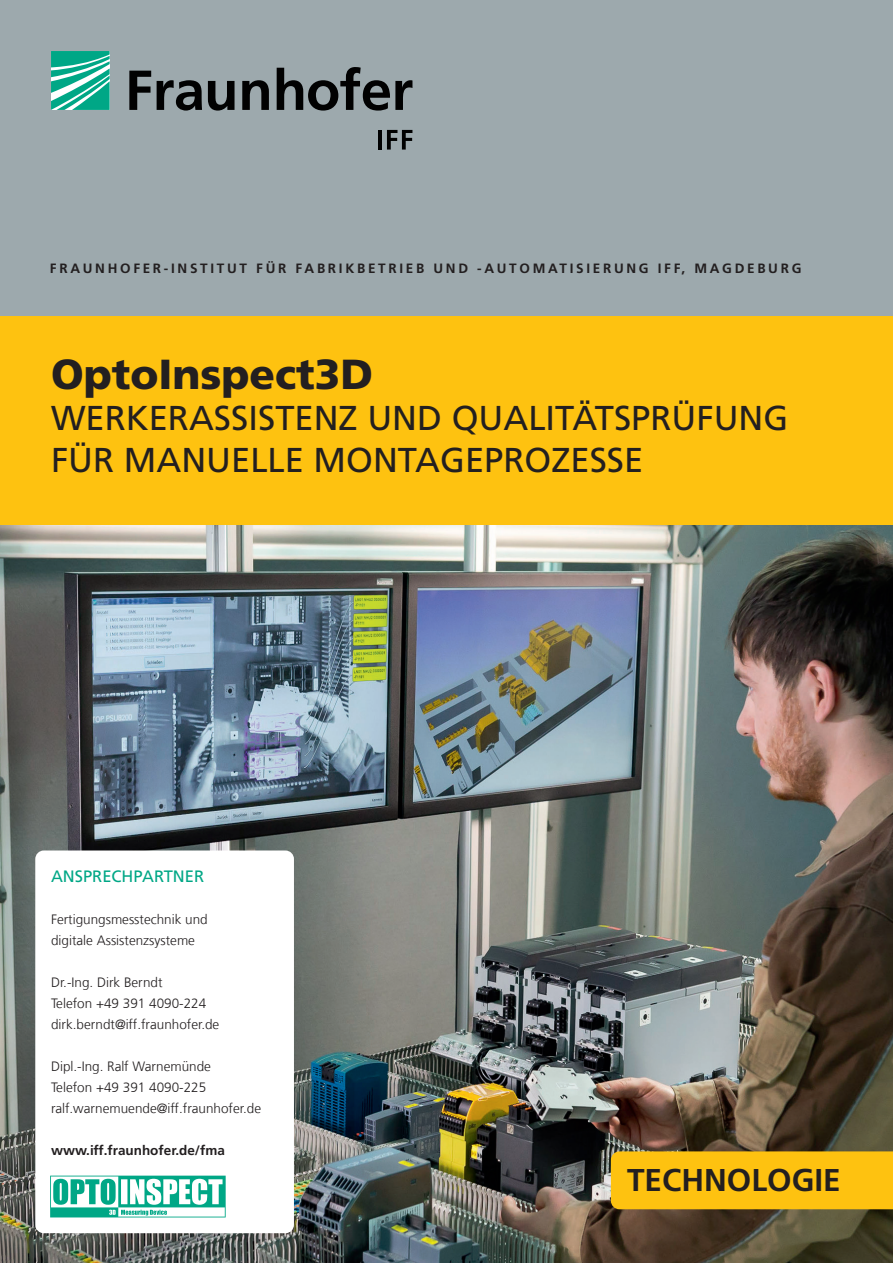
<style>
.page{position:relative;width:893px;height:1263px;background:#fff}
.page>*{position:absolute;margin:0;border:0;box-sizing:border-box;transform-origin:0 0}
.t1{font:900 42px "Frutiger LT Com";color:#231f20}
.t2{font:34.5px/42px "Frutiger LT Com";color:#231f20}
.t3{font:700 31.5px "Frutiger LT Com";color:#231f20}
.t4{font:16.5px "Frutiger LT Com";color:#00a786}
.t5{font:300 13.5px/21px "Frutiger LT Com";color:#231f20}
.t6{font:700 13.5px "Frutiger LT Com";letter-spacing:.2em;color:#231f20}
.t7{font:700 13.5px "Frutiger LT Com";color:#231f20}
</style>
<div class="page">
<img style="left:0;top:525px;width:893px;height:738px">
<div style="left:0;top:315px;width:893px;height:210px;background:#fec210"></div>
<div style="left:0;top:0;width:893px;height:315px;background:#9da9ad"></div>
<svg style="left:51px;top:51px;width:59px;height:59px"></svg>
<svg style="left:129px;top:67px;width:283px;height:44px"></svg>
<hr style="left:378px;top:130px;width:3px;height:20px;background:#010101">
<svg style="left:387px;top:130px;width:25px;height:20px"></svg>
<div style="left:35px;top:850px;width:259px;height:383px;background:#fff;border-radius:9px"></div>
<svg style="left:50px;top:1175px;width:176px;height:42px"></svg>
<div style="left:611px;top:1151px;width:282px;height:58px;background:#fec210"></div>
<p class="t6" style="left:50px;top:260px;width:753px">FRAUNHOFER-INSTITUT FÜR FABRIKBETRIEB UND -AUTOMATISIERUNG IFF, MAGDEBURG</p>
<h1 class="t1" style="left:51px;top:349px;width:324px">OptoInspect3D</h1>
<h2 class="t2" style="left:51px;top:397px;width:739px">WERKERASSISTENZ UND QUALITÄTSPRÜFUNG<br>FÜR MANUELLE MONTAGEPROZESSE</h2>
<p class="t4" style="left:51px;top:867px;width:155px">ANSPRECHPARTNER</p>
<p class="t5" style="left:51px;top:909px;width:158px">Fertigungsmesstechnik und digitale Assistenzsysteme</p>
<p class="t5" style="left:51px;top:972px;width:170px">Dr.-Ing. Dirk Berndt<br>Telefon +49 391 4090-224 dirk.berndt@iff.fraunhofer.de</p>
<p class="t5" style="left:51px;top:1056px;width:212px">Dipl.-Ing. Ralf Warnemünde<br>Telefon +49 391 4090-225 ralf.warnemuende@iff.fraunhofer.de</p>
<p class="t7" style="left:51px;top:1142px;width:175px">www.iff.fraunhofer.de/fma</p>
<h3 class="t3" style="left:627px;top:1161px;width:215px">TECHNOLOGIE</h3>
</div>
